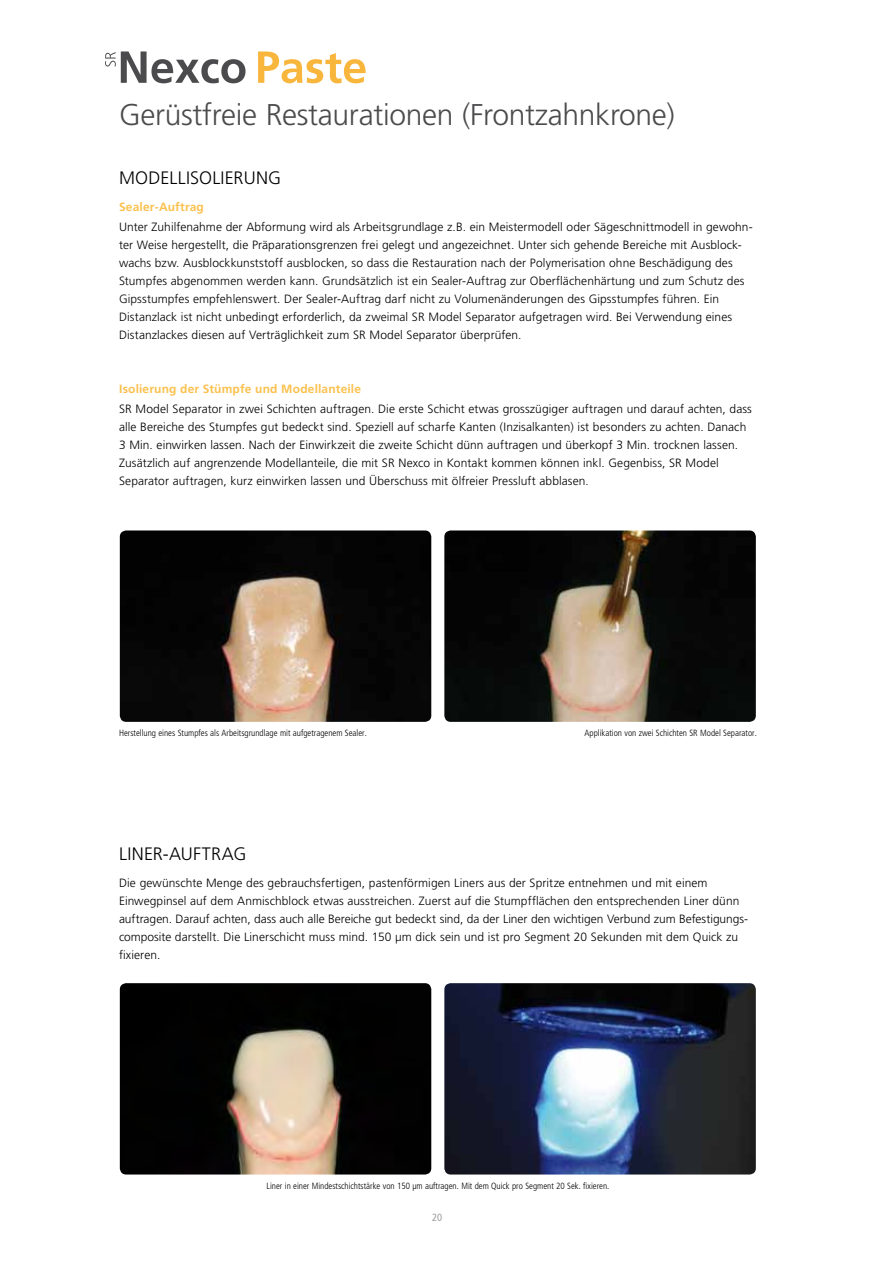
<style>
.page{position:relative;width:893px;height:1263px;background:#fff}
.page>*{position:absolute;margin:0;border:0;box-sizing:border-box;transform-origin:0 0}
.t1{font:300 30px "Frutiger";letter-spacing:-.01em;color:#4b4b4d}
.t2{font:300 18px "Frutiger";letter-spacing:.015em;color:#000}
.t3{font:300 12px/18px "Frutiger";letter-spacing:.005em;color:#000}
.t4{font:700 12px "Frutiger";letter-spacing:.015em;color:#fbc14e}
.t5{font:condensed 10.5px "Frutiger";color:#9c9e9f}
.t6{font:300 condensed 9px "Frutiger";color:#000}
</style>
<div class="page">
<img style="left:444px;top:530px;width:312px;height:192px">
<img style="left:444px;top:983px;width:312px;height:191px">
<img style="left:120px;top:530px;width:311px;height:192px">
<img style="left:120px;top:983px;width:311px;height:191px">
<svg style="left:105px;top:51px;width:141px;height:32px"></svg>
<svg style="left:258px;top:51px;width:108px;height:32px"></svg>
<h1 class="t1" style="left:119px;top:97px;width:557px">Gerüstfreie Restaurationen (Frontzahnkrone)</h1>
<h2 class="t2" style="left:119px;top:167px;width:53px">Modellis</h2>
<h2 class="t2" style="left:199px;top:167px;width:81px">oli erung</h2>
<p class="t4" style="left:119px;top:199px;width:86px">Sealer-Auftrag</p>
<p class="t3" style="left:119px;top:218px;width:635px">U nter Zuhilfenahme der Abformung wird als Arbeitsgrundlage z.B. ein Meistermodell oder Sägeschnittmodell in gewohn&shy;ter Weise hergestellt, die Präparationsgrenzen frei gelegt und angezeichnet. U nter sich gehende Bereiche mit Ausblock&shy;wachs bzw. Ausblockkunststoff ausblocken, so dass die Restauration nach der Polymerisation ohne Beschädigung des Stumpfes abgenommen werden kann. Grundsätzlich ist ein Sealer-Auftrag zur Oberflächenhärtung und zum Schutz des Gipsstumpfes empfehlenswert. Der Sealer-Auftrag darf nicht zu Volumenänderungen des Gipsstumpfes führen. Ein Distanzlack ist nicht unbedingt erforderlich, da zweimal SR Model Separator aufgetragen wird. Bei Verwendung eines Distanzlackes diesen auf Verträglichkeit zum SR Model Separator überprüfen.</p>
<p class="t4" style="left:119px;top:381px;width:244px">Isolierung der Stümpfe und Modellanteile</p>
<p class="t3" style="left:119px;top:400px;width:634px">SR M odel Separator in zwei Schichten auftragen. Die erste Schicht etwas grosszügiger auftragen und darauf achten, dass alle Bereiche des Stumpfes gut bedeckt sind. Speziell auf scharfe Kanten (Inzisalkanten) ist besonders zu achten. Danach 3 M in. einwirken lassen. Nach der Einwirkzeit die zweite Schicht dünn auftragen und überkopf 3 M in. trocknen lassen.<br>Zusätzlich auf angrenzende Modellanteile, die mit SR Nexco in Kontakt kommen können inkl. Gegenbiss, SR Model Separator auftragen, kurz einwirken lassen und Ü berschuss mit ölfreier Pressluft abblasen.</p>
<p class="t6" style="left:119px;top:728px;width:249px">Herstellung eines Stumpfes als Arbeitsgrundlage mit aufgetragenem Sealer.</p>
<p class="t6" style="left:585px;top:728px;width:174px">Applikation von zwei Schichten SR Model Separator.</p>
<h2 class="t2" style="left:119px;top:843px;width:126px">Li ner-Auftrag</h2>
<p class="t3" style="left:119px;top:873px;width:630px">Die gewünschte Menge des gebrauchsfertigen, pastenförmigen Liners aus der Spritze entnehmen und mit einem Einwegpinsel auf dem Anmischblock etwas ausstreichen. Zuerst auf die Stumpfflächen den entsprechenden Liner dünn auftragen. Darauf achten, dass auch alle Bereiche gut bedeckt sind, da der Liner den wichtigen Verbund zum Befestigungs&shy;composite darstellt. Die Linerschicht muss mind. 150 μ m dick sein und ist pro Segment 20 Sekunden mit dem Quick zu fixieren.</p>
<p class="t6" style="left:267px;top:1180px;width:344px">Liner in einer Mindestschichtstärke von 150 µm auftragen. Mit dem Quick pro Segment 20 Sek. fixieren.</p>
<p class="t5" style="left:432px;top:1211px;width:12px">20</p>
</div>
